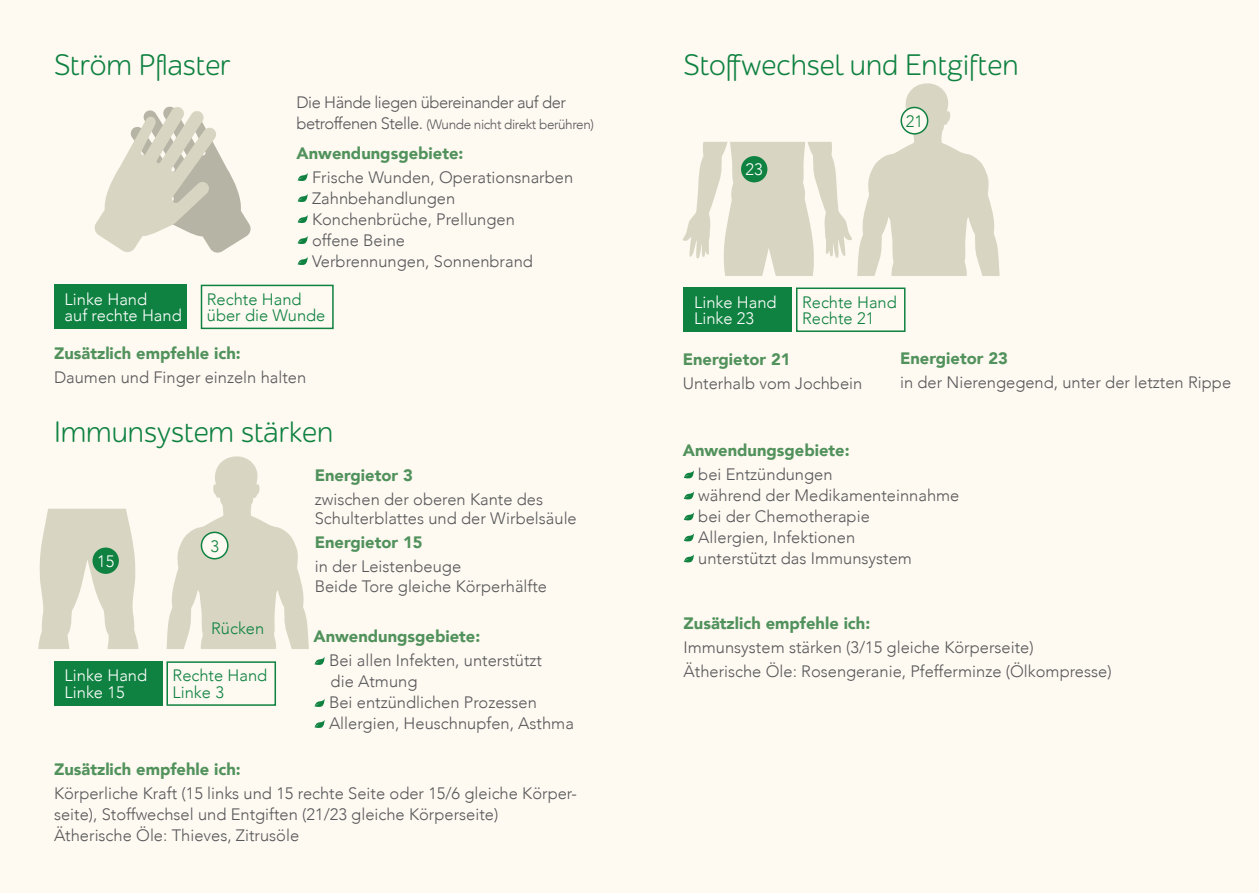
<style>
.page{position:relative;width:1259px;height:893px;background:#fef9f1}
.page>*{position:absolute;margin:0;border:0;box-sizing:border-box;transform-origin:0 0}
.t1{font:30px "ALS Schlangesans";color:#0f8241}
.t2{font:300 16.5px/21px "Avenir";color:#57585a}
.t3{font:900 16.5px "Avenir";color:#51925c}
.t4{font:300 16.5px/16.5px "Avenir";color:#0f8241}
.t5{font:300 16.5px/16.5px "Avenir";color:#fff}
.t6{font:300 16.5px "Avenir";letter-spacing:-.03em;color:#57585a}
.t7{font:300 13.5px "Avenir";letter-spacing:-.03em;color:#57585a}
.s1{font-size:16.5px}
</style>
<div class="page">
<svg style="left:38px;top:509px;width:100px;height:140px"></svg>
<svg style="left:166px;top:456px;width:143px;height:193px"></svg>
<div style="left:92px;top:547px;width:27px;height:27px;background:#0f8241;border-radius:50%"></div>
<div style="left:683px;top:287px;width:108px;height:45px;background:#0f8241"></div>
<div style="left:796px;top:287px;width:109px;height:45px;background:#fef9f1;border:2px solid #0f8241"></div>
<svg style="left:684px;top:470px;width:10px;height:9px"></svg>
<svg style="left:684px;top:491px;width:10px;height:9px"></svg>
<svg style="left:684px;top:512px;width:10px;height:9px"></svg>
<svg style="left:684px;top:533px;width:10px;height:9px"></svg>
<svg style="left:684px;top:554px;width:10px;height:9px"></svg>
<svg style="left:683px;top:83px;width:316px;height:193px"></svg>
<div style="left:741px;top:156px;width:26px;height:26px;background:#0f8241;border-radius:50%"></div>
<div style="left:901px;top:107px;width:26px;height:27px;background:#fef9f1;border-radius:50%"></div>
<div style="left:900px;top:107px;width:28px;height:28px;border:2px solid #0f8241;border-radius:50%"></div>
<div style="left:54px;top:285px;width:133px;height:44px;background:#0f8241"></div>
<div style="left:201px;top:285px;width:133px;height:44px;background:#fef9f1;border:2px solid #0f8241"></div>
<svg style="left:297px;top:173px;width:11px;height:8px"></svg>
<svg style="left:297px;top:194px;width:11px;height:8px"></svg>
<svg style="left:297px;top:215px;width:11px;height:8px"></svg>
<svg style="left:297px;top:236px;width:11px;height:8px"></svg>
<svg style="left:297px;top:257px;width:11px;height:8px"></svg>
<svg style="left:94px;top:106px;width:157px;height:147px"></svg>
<div style="left:54px;top:661px;width:108px;height:45px;background:#0f8241"></div>
<div style="left:166px;top:661px;width:110px;height:45px;background:#fef9f1;border:2px solid #0f8241"></div>
<svg style="left:314px;top:657px;width:11px;height:8px"></svg>
<svg style="left:314px;top:699px;width:11px;height:8px"></svg>
<svg style="left:314px;top:720px;width:11px;height:8px"></svg>
<div style="left:201px;top:532px;width:27px;height:27px;background:#fef9f1;border-radius:50%"></div>
<div style="left:201px;top:532px;width:27px;height:27px;border:2px solid #0f8241;border-radius:50%"></div>
<h1 class="t1" style="left:54px;top:48px;width:178px">Ström Pflaster</h1>
<p class="t6" style="left:296px;top:92px;width:271px">Die Hände liegen übereinander auf der</p>
<p class="t7" style="left:296px;top:116px;width:299px"><span class="s1">betroffenen Stelle.</span> (Wunde nicht direkt berühren)</p>
<p class="t3" style="left:296px;top:139px;width:168px">Anwendungsgebiete:</p>
<p class="t2" style="left:312px;top:166px;width:263px">Frische Wunden, Operationsnarben<br>Zahnbehandlungen<br>Konchenbrüche, Prellungen<br>offene Beine<br>Verbrennungen, Sonnenbrand</p>
<p class="t5" style="left:65px;top:291px;width:119px">Linke Hand<br>auf rechte Hand</p>
<p class="t4" style="left:207px;top:291px;width:120px">Rechte Hand über die Wunde</p>
<p class="t3" style="left:54px;top:340px;width:188px">Zusätzlich empfehle ich:</p>
<p class="t2" style="left:54px;top:367px;width:254px">Daumen und Finger einzeln halten</p>
<h1 class="t1" style="left:54px;top:415px;width:281px">Immunsystem stärken</h1>
<p class="t5" style="left:97px;top:553px;width:19px">15</p>
<p class="t4" style="left:210px;top:538px;width:10px">3</p>
<p class="t4" style="left:211px;top:620px;width:55px">Rücken</p>
<p class="t5" style="left:65px;top:667px;width:84px">Linke Hand<br>Linke 15</p>
<p class="t4" style="left:173px;top:667px;width:96px">Rechte Hand<br>Linke 3</p>
<p class="t3" style="left:315px;top:461px;width:100px">Energietor 3</p>
<p class="t2" style="left:315px;top:489px;width:264px;line-height:19.5px">zwischen der oberen Kante des<br>Schulterblattes und der Wirbelsäule</p>
<p class="t3" style="left:315px;top:528px;width:109px">Energietor 15</p>
<p class="t2" style="left:315px;top:557px;width:234px;line-height:19.5px">in der Leistenbeuge<br>Beide Tore gleiche Körperhälfte</p>
<p class="t3" style="left:313px;top:623px;width:168px">Anwendungsgebiete:</p>
<p class="t2" style="left:329px;top:650px;width:246px">Bei allen Infekten, unterstützt<br>die Atmung<br>Bei entzündlichen Prozessen<br>Allergien, Heuschnupfen, Asthma</p>
<p class="t3" style="left:54px;top:755px;width:188px">Zusätzlich empfehle ich:</p>
<p class="t2" style="left:54px;top:783px;width:524px">Körperliche Kraft (15 links und 15 rechte Seite oder 15/6 gleiche Körper&shy;seite), Stoffwechsel und Entgiften (21/23 gleiche Körperseite)<br>Ätherische Öle: Thieves, Zitrusöle</p>
<h1 class="t1" style="left:683px;top:48px;width:336px">Stoffwechsel und Entgiften</h1>
<p class="t5" style="left:745px;top:161px;width:19px">23</p>
<p class="t4" style="left:906px;top:113px;width:19px">21</p>
<p class="t5" style="left:694px;top:294px;width:84px">Linke Hand<br>Linke 23</p>
<p class="t4" style="left:802px;top:294px;width:96px">Rechte Hand<br>Rechte 21</p>
<p class="t3" style="left:683px;top:345px;width:109px">Energietor 21</p>
<p class="t2" style="left:683px;top:373px;width:181px">Unterhalb vom Jochbein</p>
<p class="t3" style="left:900px;top:344px;width:109px">Energietor 23</p>
<p class="t2" style="left:900px;top:372px;width:333px">in der Nierengegend, unter der letzten Rippe</p>
<p class="t3" style="left:683px;top:436px;width:168px">Anwendungsgebiete:</p>
<p class="t2" style="left:698px;top:464px;width:263px">bei Entzündungen<br>während der Medikamenteinnahme bei der Chemotherapie<br>Allergien, Infektionen<br>unterstützt das Immunsystem</p>
<p class="t3" style="left:683px;top:609px;width:188px">Zusätzlich empfehle ich:</p>
<p class="t2" style="left:683px;top:635px;width:430px;line-height:24px">Immunsystem stärken (3/15 gleiche Körperseite)<br>Ätherische Öle: Rosengeranie, Pfefferminze (Ölkompresse)</p>
</div>
